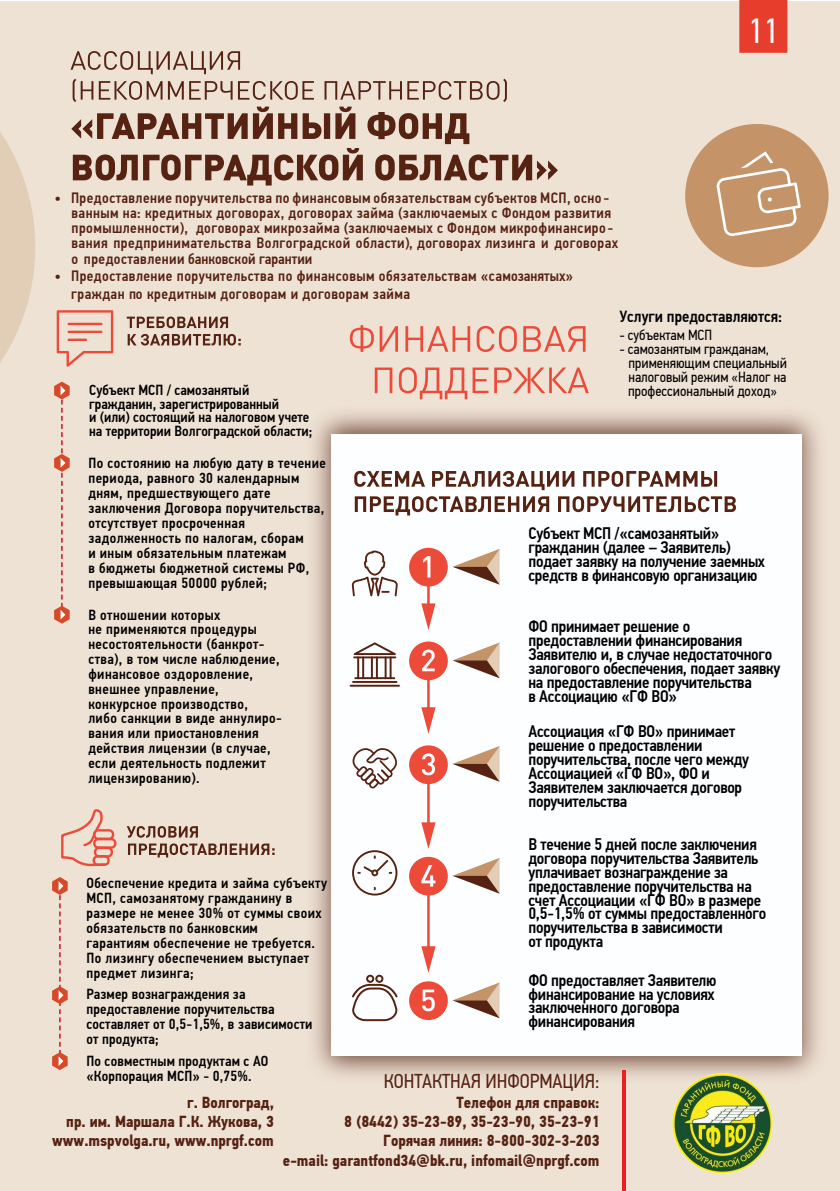
<style>
.page{position:relative;width:840px;height:1191px;background:#fff}
.page>*{position:absolute;margin:0;border:0;box-sizing:border-box;transform-origin:0 0}
.t1{font:34.8px "PF Din Text Cond Pro";color:#fff}
.t2{font:20px "PF Din Text Cond Pro";color:#562212}
.t3{font:500 16.8px/14px "PF Din Text Cond Pro";letter-spacing:-.015em;color:#000}
.t4{font:500 16.4px "PF Din Text Cond Pro";color:#000}
.t5{font:700 16px/19.2px "PF Din Text Cond Pro";color:#562212;text-align:right}
.t6{font:500 15px/15.2px "PF Din Text Cond Pro";letter-spacing:.03em;color:#562212}
.t7{font:500 14.6px/15px "PF Din Text Cond Pro";letter-spacing:.03em;color:#000}
.t8{font:500 14.6px/15px "PF Din Text Cond Pro";letter-spacing:.01em;color:#000}
.t9{font:500 14.6px/13.6px "PF Din Text Cond Pro";color:#000}
.t10{font:14.6px/14px "PF Din Text Cond Pro";color:#000}
</style>
<div class="page">
<div style="left:0;top:1px;width:839px;height:1190px;background:#eee2d5"></div>
<div style="left:684px;top:124px;width:144px;height:143px;background:#c59368;border-radius:50%"></div>
<svg style="left:0;top:132px;width:35px;height:230px"></svg>
<svg style="left:349px;top:325px;width:236px;height:27px"></svg>
<svg style="left:374px;top:367px;width:214px;height:31px"></svg>
<img style="left:313px;top:398px;width:507px;height:695px">
<div style="left:331px;top:434px;width:470px;height:622px;background:#fdfeff"></div>
<svg style="left:70px;top:51px;width:487px;height:134px"></svg>
<svg style="left:354px;top:471px;width:362px;height:19px"></svg>
<svg style="left:354px;top:496px;width:381px;height:19px"></svg>
<svg style="left:351px;top:550px;width:46px;height:46px"></svg>
<svg style="left:352px;top:748px;width:45px;height:40px"></svg>
<hr style="left:353px;top:656px;width:43px;height:2px;background:#562212">
<hr style="left:352px;top:681px;width:45px;height:2px;background:#562212">
<hr style="left:349px;top:684px;width:50px;height:2px;background:#562212">
<svg style="left:353px;top:642px;width:42px;height:37px"></svg>
<hr style="left:375px;top:656px;width:2px;height:23px;background:#562212">
<hr style="left:384px;top:656px;width:2px;height:23px;background:#562212">
<hr style="left:389px;top:656px;width:2px;height:23px;background:#562212">
<svg style="left:352px;top:974px;width:45px;height:47px"></svg>
<svg style="left:57px;top:310px;width:56px;height:57px"></svg>
<hr style="left:67px;top:323px;width:35px;height:2px;background:#ed4b3a">
<hr style="left:67px;top:331px;width:35px;height:2px;background:#ed4b3a">
<hr style="left:67px;top:338px;width:20px;height:3px;background:#ed4b3a">
<svg style="left:61px;top:809px;width:55px;height:57px"></svg>
<svg style="left:127px;top:316px;width:101px;height:12px"></svg>
<svg style="left:128px;top:334px;width:112px;height:11px"></svg>
<svg style="left:127px;top:826px;width:147px;height:31px"></svg>
<svg style="left:352px;top:850px;width:45px;height:45px"></svg>
<svg style="left:409px;top:548px;width:90px;height:82px"></svg>
<svg style="left:409px;top:641px;width:90px;height:93px"></svg>
<svg style="left:409px;top:745px;width:90px;height:104px"></svg>
<svg style="left:409px;top:857px;width:90px;height:115px"></svg>
<svg style="left:409px;top:981px;width:90px;height:39px"></svg>
<hr style="left:622px;top:1070px;width:3px;height:121px;background:#ed1d24">
<svg style="left:52px;top:877px;width:16px;height:193px"></svg>
<svg style="left:54px;top:381px;width:16px;height:242px"></svg>
<div style="left:739px;top:0;width:48px;height:53px;background:#e73d2d"></div>
<svg style="left:716px;top:151px;width:84px;height:85px"></svg>
<img style="left:672px;top:1073px;width:100px;height:100px">
<p class="t6" style="left:71px;top:190px;width:548px;text-indent:-17px">• Предоставление поручительства по финансовым обязательствам субъектов МСП, осно&shy;ванным на: кредитных договорах, договорах займа (заключаемых с Фондом развития промышленности), договорах микрозайма (заключаемых с Фондом микрофинансиро&shy;вания предпринимательства Волгоградской области), договорах лизинга и договорах о предоставлении банковской гарантии</p>
<p class="t6" style="left:71px;top:267px;width:503px;line-height:18px;text-indent:-17px">• Предоставление поручительства по финансовым обязательствам «самозанятых» граждан по кредитным договорам и договор</p>
<p class="t6" style="left:334px;top:286px;width:77px">. ам займа</p>
<h1 class="t1" style="left:747px;top:11px;width:32px">11</h1>
<p class="t9" style="left:89px;top:383px;width:224px">Субъект МСП / самозанятый гражданин, зарегистрированный<br>и (или) состоящий на налоговом учете на территории Волгоградской области;</p>
<p class="t7" style="left:88px;top:455px;width:239px">По состоянию на любую дату в течение периода, равного 30 календарным дням, предшествующего дате заключения Договора поручительства, отсутствует просроченная задолженность по налогам, сборам<br>и иным обязательным платежам<br>в бюджеты бюджетной системы РФ, превышающая 50000 рублей;</p>
<p class="t7" style="left:88px;top:607px;width:195px">В отношении которых<br>не применяются процедуры несостоятельности (банкрот&shy;ства), в том числе наблюдение, финансовое оздоровление, внешнее управление, конкурсное производство,<br>либо санкции в виде аннулиро&shy;вания или приостановления действия лицензии (в случае, если деятельность подлежит лицензированию).</p>
<p class="t7" style="left:86px;top:875px;width:242px">Обеспечение кредита и займа субъекту<br>МСП, самозанятому гражданину в размере не менее 30% от суммы своих обязательств по банковским<br>гарантиям обеспечение не требуется.<br>По лизингу обеспечением выступает предмет лизинга;</p>
<p class="t8" style="left:86px;top:986px;width:227px">Размер вознаграждения за предоставление поручительства составляет от 0,5-1,5%, в зависимости от продукта;</p>
<p class="t8" style="left:86px;top:1053px;width:183px">По совместным продуктам с АО «Корпорация МСП» - 0,75%.</p>
<p class="t4" style="left:619px;top:306px;width:164px">Услуги предоставляются:</p>
<p class="t10" style="left:619px;top:328px;width:94px">- субъектам МСП</p>
<p class="t10" style="left:627px;top:342px;width:160px;text-indent:-9px">- самозанятым гражданам, применяющим специальный налоговый режим «Налог на профессиональный доход»</p>
<p class="t3" style="left:528px;top:526px;width:238px">Субъект МСП /«самозанятый» гражданин (далее – Заявитель) подает заявку на получение заемных средств в финансовую организацию</p>
<p class="t3" style="left:528px;top:620px;width:253px">ФО принимает решение о предоставлении финансирования<br>Заявителю и, в случае недостаточного залогового обеспечения, подает заявку на предоставление поручительства<br>в Ассоциацию «ГФ ВО»</p>
<p class="t3" style="left:528px;top:724px;width:222px">Ассоциация «ГФ ВО» принимает решение о предоставлении поручительства, после чего между<br>Ассоциацией «ГФ ВО», ФО и<br>Заявителем заключается договор поручительства</p>
<p class="t3" style="left:528px;top:837px;width:239px">В течение 5 дней после заключения договора поручительства Заявитель уплачивает вознаграждение за предоставление поручительства на счет Ассоциации «ГФ ВО» в размере<br>0,5-1,5% от суммы предоставленного поручительства в зависимости<br>от продукта</p>
<p class="t3" style="left:528px;top:973px;width:190px">ФО предоставляет Заявителю финансирование на условиях заключенного договора финансирования</p>
<p class="t2" style="left:383px;top:1069px;width:217px">КОНТАКТНАЯ ИНФОРМАЦИЯ:</p>
<p class="t5" style="left:52px;top:1093px;width:223px">г. Волгоград,<br>пр. им. Маршала Г.К. Жукова, 3 www.mspvolga.ru, www.nprgf.com</p>
<p class="t5" style="left:283px;top:1093px;width:318px">Телефон для справок:<br>8 (8442) 35-23-89, 35-23-90, 35-23-91<br>Горячая линия: 8-800-302-3-203<br>e-mail: garantfond34@bk.ru, infomail@nprgf.com</p>
</div>
